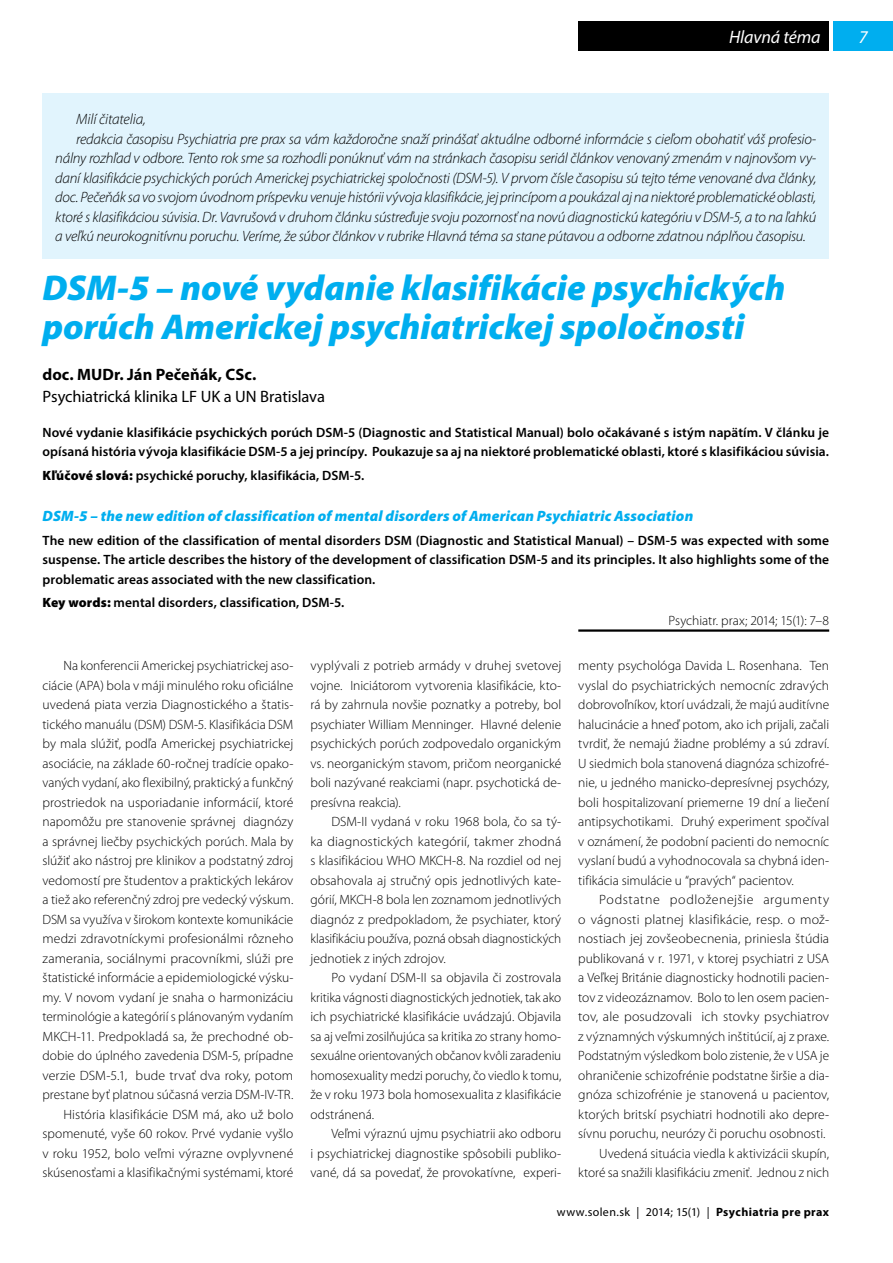
<style>
.page{position:relative;width:893px;height:1263px;background:#fff}
.page>*{position:absolute;margin:0;border:0;box-sizing:border-box;transform-origin:0 0}
.t1{font:italic 900 36px/39px "Myriad Pro";color:#00aeef}
.t2{font:italic 18px "Myriad Pro";letter-spacing:-.01em;color:#fff}
.t3{font:16.5px "Myriad Pro";letter-spacing:-.005em;color:#000}
.t4{font:700 16.5px "Myriad Pro";color:#000}
.t5{font:italic 300 15px "Myriad Pro";letter-spacing:-.015em;color:#000}
.t6{font:italic 900 15px "Myriad Pro";letter-spacing:.01em;color:#00aeef}
.t7{font:300 13.5px/19.5px "Myriad Pro";color:#000;text-align:justify}
.t8{font:600 13.5px/19.5px "Myriad Pro";letter-spacing:.005em;color:#000}
.t9{font:12px "Myriad Pro";letter-spacing:.03em;color:#000}
.s1{font-weight:900}
.s2{font-weight:700}
</style>
<div class="page">
<div style="left:833px;top:21px;width:60px;height:30px;background:#00aeef"></div>
<div style="left:578px;top:21px;width:251px;height:30px;background:#000"></div>
<div style="left:42px;top:94px;width:787px;height:165px;background:#e1f4fd"></div>
<hr style="left:578px;top:629px;width:251px;height:3px;background:#000">
<h2 class="t2" style="left:729px;top:26px;width:93px">Hlavná téma</h2>
<p class="t5" style="left:76px;top:110px;width:71px">Milí čitatelia,</p>
<p class="t5" style="left:76px;top:130px;width:742px">redakcia časopisu Psychiatria pre prax sa vám každoročne snaží prinášať aktuálne odborné informácie s cieľom obohatiť váš profesio-</p>
<p class="t5" style="left:55px;top:149px;width:763px">nálny rozhľad v odbore. Tento rok sme sa rozhodli ponúknuť vám na stránkach časopisu seriál článkov venovaný zmenám v najnovšom vy-</p>
<p class="t5" style="left:55px;top:169px;width:763px">daní klasifikácie psychických porúch Americkej psychiatrickej spoločnosti (DSM-5). V prvom čísle časopisu sú tejto téme venované dva články,</p>
<p class="t5" style="left:55px;top:188px;width:762px">doc. Pečeňák sa vo svojom úvodnom príspevku venuje histórii vývoja klasifikácie, jej princípom a poukázal aj na niektoré problematické oblasti,</p>
<p class="t5" style="left:55px;top:208px;width:763px">ktoré s klasifikáciou súvisia. Dr. Vavrušová v druhom článku sústreďuje svoju pozornosť na novú diagnostickú kategóriu v DSM-5, a to na ľahkú</p>
<p class="t5" style="left:55px;top:227px;width:752px">a veľkú neurokognitívnu poruchu. Veríme, že súbor článkov v rubrike Hlavná téma sa stane pútavou a odborne zdatnou náplňou časopisu.</p>
<h1 class="t1" style="left:43px;top:267px;width:744px">DSM-5 – nové vydanie klasifikácie psychických porúch Americkej psychiatrickej spoločnosti</h1>
<p class="t4" style="left:43px;top:363px;width:215px">doc. MUDr. Ján Pečeňák, CSc.</p>
<p class="t3" style="left:43px;top:387px;width:284px">Psychiatrická klinika LF UK a UN Bratislava</p>
<p class="t8" style="left:43px;top:422px;width:788px">Nové vydanie klasifikácie psychických porúch DSM-5 (Diagnostic and Statistical Manual) bolo očakávané s istým napätím. V článku je opísaná história vývoja klasifikácie DSM-5 a jej princípy. Poukazuje sa aj na niektoré problematické oblasti, ktoré s klasifikáciou súvisia.</p>
<p class="t8" style="left:43px;top:465px;width:323px"><span class="s1">Kľúčové slová:</span> psychické poruchy, klasifikácia, DSM-5.</p>
<p class="t6" style="left:43px;top:506px;width:652px">DSM-5 – the new edition of classification of mental disorders of American Psychiatric Association</p>
<p class="t8" style="left:43px;top:530px;width:788px;text-align:justify">The new edition of the classification of mental disorders DSM (Diagnostic and Statistical Manual) – DSM-5 was expected with some suspense. The article describes the history of the development of classification DSM-5 and its principles. It also highlights some of the problematic areas associated with the new classification.</p>
<p class="t8" style="left:43px;top:593px;width:303px"><span class="s1">Key words:</span> mental disorders, classification, DSM-5.</p>
<p class="t7" style="left:668px;top:611px;width:162px">Psychiatr. prax; 2014; 15(1): 7–8</p>
<p class="t7" style="left:43px;top:656px;width:252px;text-align:right">Na konferencii Americkej psychiatrickej aso&shy;ciácie (APA) bola v máji minulého roku oficiálne uvedená piata verzia Diagnostického a štatis&shy;tického manuálu (DSM) DSM-5. Klasifikácia DSM by mala slúžiť, podľa Americkej psychiatrickej asociácie, na základe 60-ročnej tradície opako&shy;vaných vydaní, ako flexibilný, praktický a funkčný prostriedok na usporiadanie informácií, ktoré napomôžu pre stanovenie správnej diagnózy a správnej liečby psychických porúch. Mala by slúžiť ako nástroj pre klinikov a podstatný zdroj vedomostí pre študentov a praktických lekárov a tiež ako referenčný zdroj pre vedecký výskum.<br>DSM sa využíva v širokom kontexte komunikácie medzi zdravotníckymi profesionálmi rôzneho zamerania, sociálnymi pracovníkmi, slúži pre štatistické informácie a epidemiologické výsku&shy;my. V novom vydaní je snaha o harmonizáciu terminológie a kategórií s plánovaným vydaním MKCH-11. Predpokladá sa, že prechodné ob&shy;dobie do úplného zavedenia DSM-5, prípadne verzie DSM-5.1, bude trvať dva roky, potom prestane byť platnou súčasná verzia DSM-IV-TR.<br>História klasifikácie DSM má, ako už bolo spomenuté, vyše 60 rokov. Prvé vydanie vyšlo v roku 1952, bolo veľmi výrazne ovplyvnené skúsenosťami a klasifikačnými systémami, ktoré</p>
<p class="t7" style="left:310px;top:656px;width:252px">vyplývali z potrieb armády v druhej svetovej vojne. Iniciátorom vytvorenia klasifikácie, kto&shy;rá by zahrnula novšie poznatky a potreby, bol psychiater William Menninger. Hlavné delenie psychických porúch zodpovedalo organickým vs. neorganickým stavom, pričom neorganické boli nazývané reakciami (napr. psychotická de&shy;presívna reakcia).</p>
<p class="t7" style="left:578px;top:656px;width:252px">menty psychológa Davida L. Rosenhana. Ten vyslal do psychiatrických nemocníc zdravých dobrovoľníkov, ktorí uvádzali, že majú auditívne halucinácie a hneď potom, ako ich prijali, začali tvrdiť, že nemajú žiadne problémy a sú zdraví.<br>U siedmich bola stanovená diagnóza schizofré&shy;nie, u jedného manicko-depresívnej psychózy, boli hospitalizovaní priemerne 19 dní a liečení antipsychotikami. Druhý experiment spočíval v oznámení, že podobní pacienti do nemocníc vyslaní budú a vyhodnocovala sa chybná iden&shy;tifikácia simulácie u “pravých“ pacientov.</p>
<p class="t7" style="left:578px;top:890px;width:252px;text-align:right">Podstatne podloženejšie argumenty<br>o vágnosti platnej klasifikácie, resp. o mož&shy;nostiach jej zovšeobecnenia, priniesla štúdia publikovaná v r. 1971, v ktorej psychiatri z USA a Veľkej Británie diagnosticky hodnotili pacien&shy;tov z videozáznamov. Bolo to len osem pacien&shy;tov, ale posudzovali ich stovky psychiatrov z významných výskumných inštitúcií, aj z praxe.<br>Podstatným výsledkom bolo zistenie, že v USA je ohraničenie schizofrénie podstatne širšie a dia&shy;gnóza schizofrénie je stanovená u pacientov, ktorých britskí psychiatri hodnotili ako depre&shy;sívnu poruchu, neurózy či poruchu osobnosti.<br>Uvedená situácia viedla k aktivizácii skupín, ktoré sa snažili klasifikáciu zmeniť. Jednou z nich</p>
<p class="t7" style="left:310px;top:812px;width:252px;text-indent:21px">DSM-II vydaná v roku 1968 bola, čo sa tý&shy;ka diagnostických kategórií, takmer zhodná s klasifikáciou WHO MKCH-8. Na rozdiel od nej obsahovala aj stručný opis jednotlivých kate&shy;górií, MKCH-8 bola len zoznamom jednotlivých diagnóz z predpokladom, že psychiater, ktorý klasifikáciu používa, pozná obsah diagnostických jednotiek z iných zdrojov.</p>
<p class="t7" style="left:310px;top:968px;width:252px;text-indent:21px">Po vydaní DSM-II sa objavila či zostrovala kritika vágnosti diagnostických jednotiek, tak ako ich psychiatrické klasifikácie uvádzajú. Objavila sa aj veľmi zosilňujúca sa kritika zo strany homo&shy;sexuálne orientovaných občanov kvôli zaradeniu homosexuality medzi poruchy, čo viedlo k tomu, že v roku 1973 bola homosexualita z klasifikácie odstránená.</p>
<p class="t7" style="left:310px;top:1124px;width:252px;text-indent:21px">Veľmi výraznú ujmu psychiatrii ako odboru i psychiatrickej diagnostike spôsobili publiko&shy;vané, dá sa povedať, že provokatívne, experi-</p>
<p class="t9" style="left:557px;top:1205px;width:274px">www.solen.sk | 2014; 15(1) | <span class="s2">Psychiatria pre prax</span></p>
<h2 class="t2" style="left:859px;top:26px;width:10px">7</h2>
</div>
